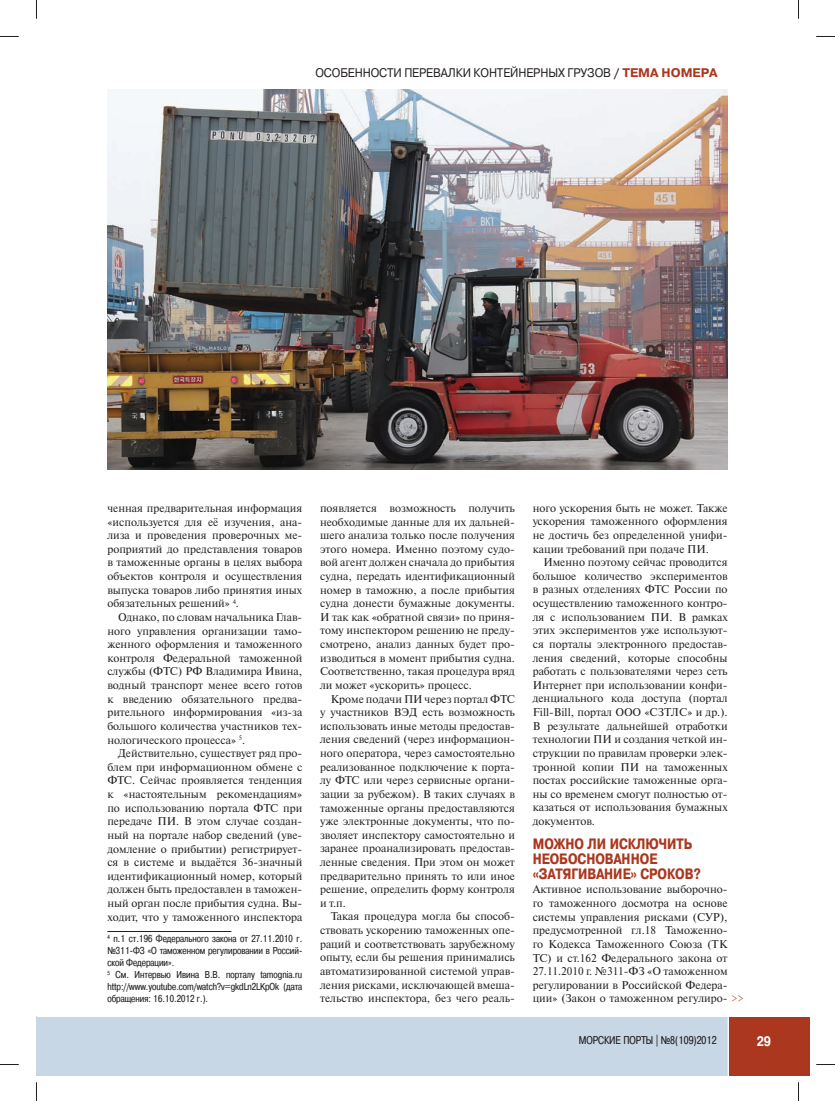
<style>
.page{position:relative;width:835px;height:1101px;background:#fff}
.page>*{position:absolute;margin:0;border:0;box-sizing:border-box;transform-origin:0 0}
.t1{font:700 15px/15px "Pragmatica Cond C";color:#ab371f}
.t2{font:700 13.75px "Pragmatica Cond C";color:#fff}
.t3{font:12.5px "Pragmatica C";letter-spacing:-.01em;color:#231f20;scale:.91 1}
.t4{font:11.25px/13.6px "Newton C";color:#231f20;text-align:justify}
.t5{font:11.25px "Pragmatica Cond C";color:#231f20}
.t6{font:10px/12px "Pragmatica Cond C";color:#231f20}
.t7{font:10px "Newton C";color:#ab371f}
.s1{font-weight:700}
.s2{font-weight:700;color:#ab371f}
</style>
<div class="page">
<div style="left:36px;top:1016px;width:773px;height:59px;background:#c8d7e6"></div>
<div style="left:729px;top:1016px;width:80px;height:59px;background:#ab371f"></div>
<hr style="left:727px;top:1016px;width:2px;height:59px;background:#fff">
<img style="left:107px;top:90px;width:620px;height:380px">
<hr style="left:107px;top:931px;width:124px;height:1px;background:#231f20">
<svg style="left:0;top:36px;width:19px;height:1px"></svg>
<svg style="left:816px;top:36px;width:19px;height:1px"></svg>
<svg style="left:0;top:1064px;width:19px;height:1px"></svg>
<svg style="left:816px;top:1064px;width:19px;height:1px"></svg>
<svg style="left:36px;top:0;width:1px;height:19px"></svg>
<svg style="left:36px;top:1082px;width:1px;height:18px"></svg>
<svg style="left:798px;top:0;width:1px;height:19px"></svg>
<svg style="left:798px;top:1082px;width:1px;height:18px"></svg>
<p class="t3" style="left:315px;top:65px;width:443px">ОСОБЕННОСТИ ПЕРЕВАЛКИ КОНТЕЙНЕРНЫХ ГРУЗОВ <span class="s1">/</span> <span class="s2">ТЕМА НОМЕРА</span></p>
<p class="t4" style="left:107px;top:502px;width:196px">ченная предварительная информация «используется для её изучения, ана&shy;лиза и проведения проверочных ме&shy;роприятий до представления товаров в таможенные органы в целях выбора объектов контроля и осуществления выпуска товаров либо принятия иных обязательных решений» <sup>4</sup>.</p>
<p class="t4" style="left:107px;top:611px;width:196px;text-indent:11px">Однако, по словам начальника Глав&shy;ного управления организации тамо&shy;женного оформления и таможенного контроля Федеральной таможенной службы (ФТС) РФ Владимира Ивина, водный транспорт менее всего готов к введению обязательного предва&shy;рительного информирования «из-за большого количества участников тех&shy;нологического процесса» <sup>5</sup>.</p>
<p class="t4" style="left:107px;top:747px;width:196px;text-indent:11px">Действительно, существует ряд про&shy;блем при информационном обмене с ФТС. Сейчас проявляется тенденция к «настоятельным рекомендациям» по использованию портала ФТС при передаче ПИ. В этом случае создан&shy;ный на портале набор сведений (уве&shy;домление о прибытии) регистрирует&shy;ся в системе и выдаётся 36-значный идентификационный номер, который должен быть предоставлен в таможен&shy;ный орган после прибытия судна. Вы&shy;ходит, что у таможенного инспектора</p>
<p class="t6" style="left:107px;top:933px;width:196px"><sup>4</sup> п.1 ст.196 Федерального закона от 27.11.2010 г. №311-ФЗ «О таможенном регулировании в Россий&shy;ской Федерации».<br><sup>5</sup> См. Интервью Ивина В.В. порталу tamognia.ru http://www.youtube.com/watch?v=gkdLn2LKpOk (дата обращения: 16.10.2012 г.).</p>
<p class="t4" style="left:320px;top:502px;width:196px">появляется возможность получить необходимые данные для их дальней&shy;шего анализа только после получения этого номера. Именно поэтому судо&shy;вой агент должен сначала до прибытия судна, передать идентификационный номер в таможню, а после прибытия судна донести бумажные документы.<br>И так как «обратной связи» по приня&shy;тому инспектором решению не преду&shy;смотрено, анализ данных будет про&shy;изводиться в момент прибытия судна.<br>Соответственно, такая процедура вряд ли может «ускорить» процесс.</p>
<p class="t4" style="left:320px;top:693px;width:196px;text-indent:11px">Кроме подачи ПИ через портал ФТС у участников ВЭД есть возможность использовать иные методы предостав&shy;ления сведений (через информацион&shy;ного оператора, через самостоятельно реализованное подключение к порта&shy;лу ФТС или через сервисные органи&shy;зации за рубежом). В таких случаях в таможенные органы предоставляются уже электронные документы, что по&shy;зволяет инспектору самостоятельно и заранее проанализировать предостав&shy;ленные сведения. При этом он может предварительно принять то или иное решение, определить форму контроля и т.п.</p>
<p class="t4" style="left:320px;top:910px;width:196px;text-indent:11px">Такая процедура могла бы способ&shy;ствовать ускорению таможенных опе&shy;раций и соответствовать зарубежному опыту, если бы решения принимались автоматизированной системой управ&shy;ления рисками, исключающей вмеша&shy;тельство инспектора, без чего реаль-</p>
<p class="t4" style="left:533px;top:502px;width:196px">ного ускорения быть не может. Также ускорения таможенного оформления не достичь без определенной унифи&shy;кации требований при подаче ПИ.</p>
<p class="t4" style="left:533px;top:556px;width:196px;text-indent:11px">Именно поэтому сейчас проводится большое количество экспериментов в разных отделениях ФТС России по осуществлению таможенного контро&shy;ля с использованием ПИ. В рамках этих экспериментов уже используют&shy;ся порталы электронного предостав&shy;ления сведений, которые способны работать с пользователями через сеть Интернет при использовании конфи&shy;денциального кода доступа (портал Fill-Bill, портал ООО «СЗТЛС» и др.).<br>В результате дальнейшей отработки технологии ПИ и создания четкой ин&shy;струкции по правилам проверки элек&shy;тронной копии ПИ на таможенных постах российские таможенные орга&shy;ны со временем смогут полностью от&shy;казаться от использования бумажных документов.</p>
<h1 class="t1" style="left:533px;top:837px;width:169px">МОЖНО ЛИ ИСКЛЮЧИТЬ<br>НЕОБОСНОВАННОЕ «ЗАТЯГИВАНИЕ» СРОКОВ?</h1>
<p class="t4" style="left:533px;top:883px;width:196px">Активное использование выборочно&shy;го таможенного досмотра на основе системы управления рисками (СУР), предусмотренной гл.18 Таможенно&shy;го Кодекса Таможенного Союза (ТК ТС) и ст.162 Федерального закона от 27.11.2010 г. №311-ФЗ «О таможенном регулировании в Российской Федера&shy;ции» (Закон о таможенном регулиро-</p>
<p class="t7" style="left:731px;top:995px;width:14px">&gt;&gt;</p>
<p class="t5" style="left:579px;top:1035px;width:140px">МОРСКИЕ ПОРТЫ | №8(109)2012</p>
<p class="t2" style="left:757px;top:1036px;width:16px">29</p>
</div>
